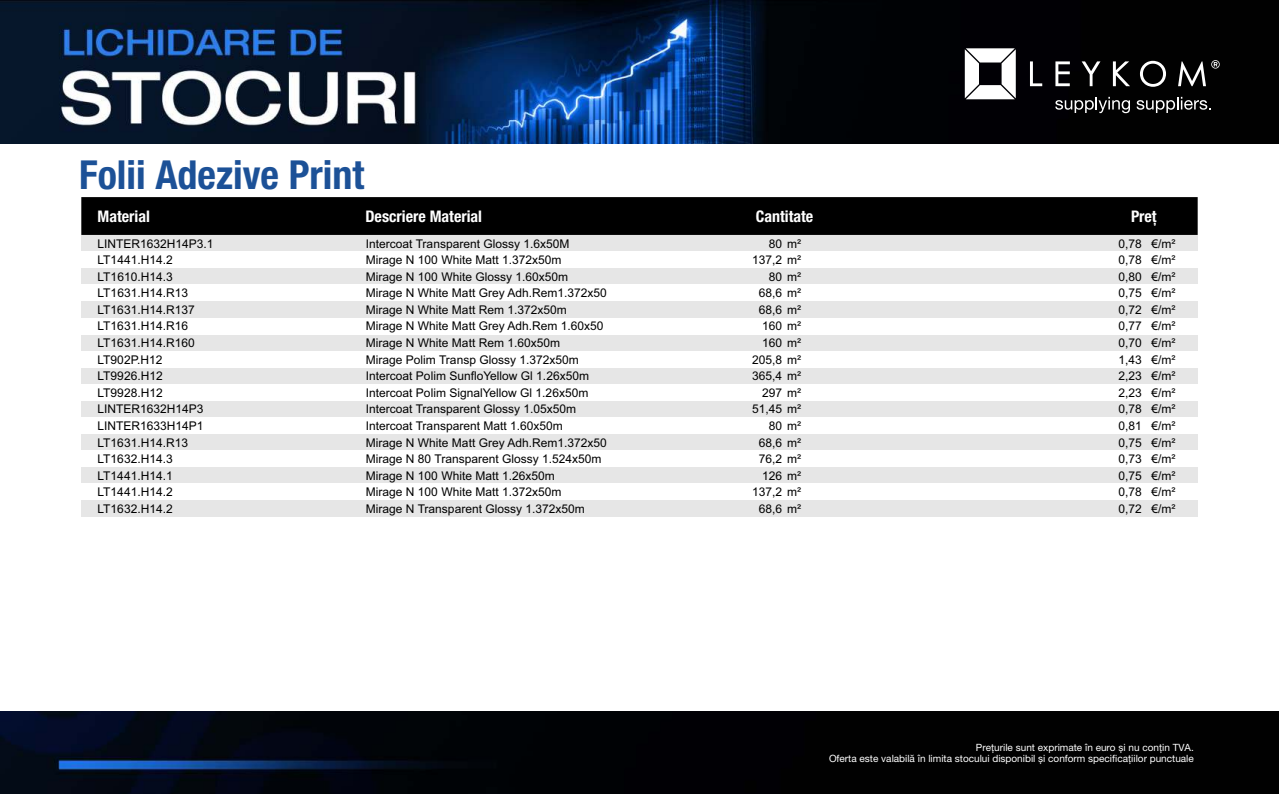
<style>
.page{position:relative;width:1279px;height:794px;background:#fff}
.page>*{position:absolute;margin:0;border:0;box-sizing:border-box;transform-origin:0 0}
.t1{font:700 condensed 40px "Helvetica Neue LT Pro";color:#1c5197}
.t2{font:700 condensed 16px "Helvetica Neue LT Pro";color:#fff}
.t3{font:12px/16.6px "Arial";color:#000}
.t4{font:10px/11px "Helvetica Neue LT Pro";color:#fff;text-align:right}
</style>
<div class="page">
<img style="left:0;top:0;width:1278px;height:794px">
<div style="left:0;top:144px;width:1278px;height:567px;background:#fff"></div>
<div style="left:81px;top:467px;width:1116px;height:16px;background:#e6e6e6"></div>
<div style="left:81px;top:500px;width:1116px;height:17px;background:#e6e6e6"></div>
<div style="left:81px;top:235px;width:1116px;height:16px;background:#e6e6e6"></div>
<div style="left:81px;top:268px;width:1116px;height:17px;background:#e6e6e6"></div>
<div style="left:81px;top:301px;width:1116px;height:17px;background:#e6e6e6"></div>
<div style="left:81px;top:334px;width:1116px;height:17px;background:#e6e6e6"></div>
<div style="left:81px;top:367px;width:1116px;height:17px;background:#e6e6e6"></div>
<div style="left:81px;top:401px;width:1116px;height:16px;background:#e6e6e6"></div>
<div style="left:81px;top:434px;width:1116px;height:16px;background:#e6e6e6"></div>
<div style="left:81px;top:197px;width:1116px;height:38px;background:#000"></div>
<svg style="left:1030px;top:61px;width:12px;height:25px"></svg>
<svg style="left:1055px;top:61px;width:14px;height:25px"></svg>
<svg style="left:1081px;top:61px;width:19px;height:25px"></svg>
<svg style="left:1112px;top:61px;width:18px;height:25px"></svg>
<svg style="left:1139px;top:61px;width:27px;height:26px"></svg>
<svg style="left:1178px;top:61px;width:27px;height:25px"></svg>
<svg style="left:1211px;top:60px;width:8px;height:9px"></svg>
<svg style="left:1055px;top:97px;width:75px;height:16px"></svg>
<svg style="left:1136px;top:97px;width:75px;height:16px"></svg>
<svg style="left:964px;top:48px;width:51px;height:51px"></svg>
<h1 class="t1" style="left:79px;top:160px;width:286px">Folii Adezive Print</h1>
<h2 class="t2" style="left:98px;top:210px;width:54px">Material</h2>
<h2 class="t2" style="left:365px;top:210px;width:118px">Descriere Material</h2>
<h2 class="t2" style="left:756px;top:211px;width:59px">Cantitate</h2>
<h2 class="t2" style="left:1131px;top:210px;width:27px">Preț</h2>
<p class="t3" style="left:366px;top:236px;width:242px">Intercoat Transparent Glossy 1.6x50M Mirage N 100 White Matt 1.372x50m<br>Mirage N 100 White Glossy 1.60x50m Mirage N White Matt Grey Adh.Rem1.372x50<br>Mirage N White Matt Rem 1.372x50m<br>Mirage N White Matt Grey Adh.Rem 1.60x50<br>Mirage N White Matt Rem 1.60x50m<br>Mirage Polim Transp Glossy 1.372x50m Intercoat Polim SunfloYellow Gl 1.26x50m Intercoat Polim SignalYellow Gl 1.26x50m Intercoat Transparent Glossy 1.05x50m Intercoat Transparent Matt 1.60x50m<br>Mirage N White Matt Grey Adh.Rem1.372x50<br>Mirage N 80 Transparent Glossy 1.524x50m Mirage N 100 White Matt 1.26x50m<br>Mirage N 100 White Matt 1.372x50m<br>Mirage N Transparent Glossy 1.372x50m</p>
<p class="t3" style="left:97px;top:236px;width:118px">LINTER1632H14P3.1<br>LT1441.H14.2<br>LT1610.H14.3<br>LT1631.H14.R13<br>LT1631.H14.R137<br>LT1631.H14.R16<br>LT1631.H14.R160<br>LT902P.H12<br>LT9926.H12<br>LT9928.H12<br>LINTER1632H14P3<br>LINTER1633H14P1<br>LT1631.H14.R13<br>LT1632.H14.3<br>LT1441.H14.1<br>LT1441.H14.2<br>LT1632.H14.2</p>
<p class="t3" style="left:752px;top:236px;width:50px;text-align:right">80 m²<br>137,2 m²<br>80 m²<br>68,6 m²<br>68,6 m²<br>160 m²<br>160 m²<br>205,8 m²<br>365,4 m²<br>297 m²<br>51,45 m²<br>80 m²<br>68,6 m²<br>76,2 m²<br>126 m²<br>137,2 m²<br>68,6 m²</p>
<p class="t3" style="left:1118px;top:236px;width:25px;text-align:justify">0,78<br>0,78<br>0,80<br>0,75<br>0,72<br>0,77<br>0,70<br>1,43<br>2,23<br>2,23<br>0,78<br>0,81<br>0,75<br>0,73<br>0,75<br>0,78<br>0,72</p>
<p class="t3" style="left:1151px;top:236px;width:25px;text-align:justify">€/m² €/m² €/m² €/m² €/m² €/m² €/m² €/m² €/m² €/m² €/m² €/m² €/m² €/m² €/m² €/m² €/m²</p>
<p class="t4" style="left:829px;top:743px;width:366px">Prețurile sunt exprimate în euro și nu conțin TVA.<br>Oferta este valabilă în limita stocului disponibil și conform specificațiilor punctuale</p>
</div>
